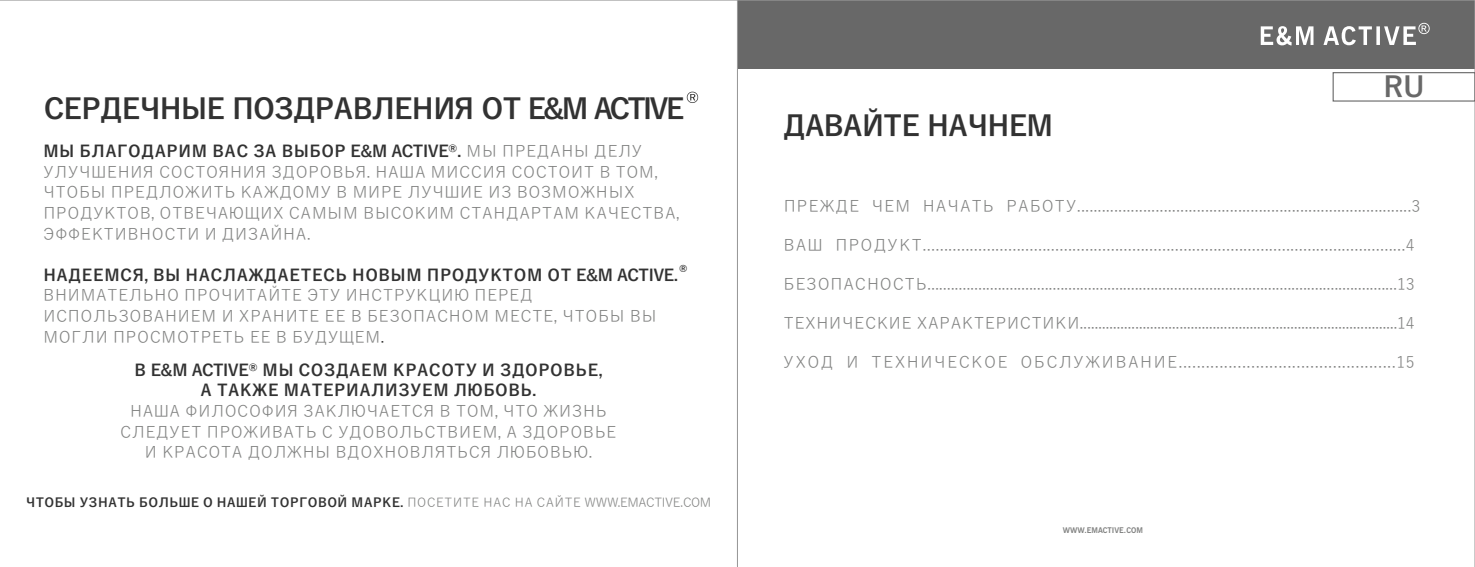
<style>
.page{position:relative;width:1475px;height:567px;background:#fff}
.page>*{position:absolute;margin:0;border:0;box-sizing:border-box;transform-origin:0 0}
.t1{font:700 28px "Yu Gothic";letter-spacing:-.28em;color:#323232}
.t2{font:700 28px "Yu Gothic";color:#686868}
.t3{font:16px/20.6px "Yu Gothic";letter-spacing:-.24em;color:#818281}
.t4{font:16px "Yu Gothic";letter-spacing:-.22em;color:#818281}
.t5{font:700 16px/20.6px "Yu Gothic";letter-spacing:-.215em;color:#323232;text-align:center}
.t6{font:16px "Yu Gothic";letter-spacing:-.195em;color:#818281}
.t7{font:700 12.4px "Yu Gothic";letter-spacing:-.22em;color:#323232}
.t8{font:700 10px "News Gothic BT";color:#323232}
.t9{font:700 7.8px "News Gothic BT";color:#818281}
.s1{font-weight:700;color:#323232}
.s2{color:#313130}
.s3{font-weight:400;color:#818281}
</style>
<div class="page">
<div style="left:738px;top:0;width:736px;height:69px;background:#686868"></div>
<hr style="left:736px;top:0;width:1px;height:567px;background:#999">
<div style="left:1332px;top:72px;width:142px;height:30px;border:1px solid #686868"></div>
<h1 class="t1" style="left:40px;top:95px;width:645px">СЕРДЕЧНЫЕ ПОЗДРАВЛЕНИЯ ОТ E&amp;M ACTIVE</h1>
<p class="t3" style="left:40px;top:141px;width:640px"><span class="s1">М Ы БЛАГОДАРИМ ВАС ЗА ВЫБОР E&amp;M ACTIVE®.</span> МЫ ПРЕДАНЫ ДЕЛУ УЛУЧШЕНИЯ СОСТОЯНИЯ ЗДОРОВЬЯ. НАША МИССИЯ СОСТОИТ В ТОМ, ЧТОБЫ ПРЕДЛОЖИТЬ КАЖДОМУ В МИРЕ ЛУЧШИЕ ИЗ ВОЗМОЖНЫХ ПРОДУКТОВ, ОТВЕЧАЮЩИХ САМ Ы М ВЫСОКИМ СТАНДАРТАМ КАЧЕСТВА, ЭФФЕКТИВНОСТИ И ДИЗАЙНА.</p>
<p class="t5" style="left:42px;top:264px;width:638px">НАДЕЕМСЯ, ВЫ НАСЛАЖДАЕТЕСЬ НОВЫ М ПРОДУКТОМ ОТ E&amp;M ACTIVE.</p>
<p class="t3" style="left:41px;top:285px;width:617px">ВНИМАТЕЛЬНО ПРОЧИТАЙТЕ ЭТУ ИНСТРУКЦИЮ ПЕРЕД<br>ИСПОЛЬЗОВАНИЕМ И ХРАНИТЕ ЕЕ В БЕЗОПАСНОМ МЕСТЕ, ЧТОБЫ ВЫ<br>МОГЛИ ПРОСМОТРЕТЬ ЕЕ В БУДУЩЕМ<span class="s2">.</span></p>
<p class="t8" style="left:679px;top:264px;width:10px">®</p>
<p class="t5" style="left:132px;top:359px;width:472px">В E&amp;M ACTIVE® М Ы СОЗДАЕМ КРАСОТУ И ЗДОРОВЬЕ,<br>А ТАКЖЕ МАТЕРИАЛИЗУЕМ ЛЮБОВЬ.</p>
<p class="t3" style="left:118px;top:401px;width:503px;text-align:center">НАША ФИЛОСОФИЯ ЗАКЛЮЧАЕТСЯ В ТОМ, ЧТО ЖИЗНЬ<br>СЛЕДУЕТ ПРОЖИВАТЬ С УДОВОЛЬСТВИЕМ, А ЗДОРОВЬЕ<br>И КРАСОТА ДОЛЖНЫ ВДОХНОВЛЯТЬСЯ ЛЮБОВЬЮ.</p>
<p class="t7" style="left:24px;top:496px;width:688px">ЧТОБЫ УЗНАТЬ БОЛЬШЕ О НАШЕЙ ТОРГОВОЙ МАРКЕ. <span class="s3">ПОСЕТИТЕ НАС НА САЙТЕ WWW.EMACTIVE.COM</span></p>
<h1 class="t1" style="left:780px;top:111px;width:275px">ДАВАЙТЕ НАЧНЕМ</h1>
<h1 class="t2" style="left:1383px;top:73px;width:43px">RU</h1>
<p class="t3" style="left:781px;top:195px;width:640px">ПРЕЖДЕ ЧЕМ НАЧАТЬ РАБОТУ.................................................................................3</p>
<p class="t4" style="left:781px;top:237px;width:634px">ВАШ ПРОДУКТ.................................................................................................................4</p>
<p class="t3" style="left:781px;top:273px;width:634px">БЕЗОПАСНОСТЬ........................................................................................................................13</p>
<p class="t3" style="left:780px;top:312px;width:635px">ТЕХНИЧЕСКИЕХАРАКТЕРИСТИКИ......................................................................................14</p>
<p class="t6" style="left:780px;top:354px;width:635px">УХОД И ТЕХНИЧЕСКОЕ ОБСЛУЖИВАНИЕ................................................15</p>
<p class="t9" style="left:1062px;top:527px;width:82px">WWW.EMACTIVE.COM</p>
</div>
